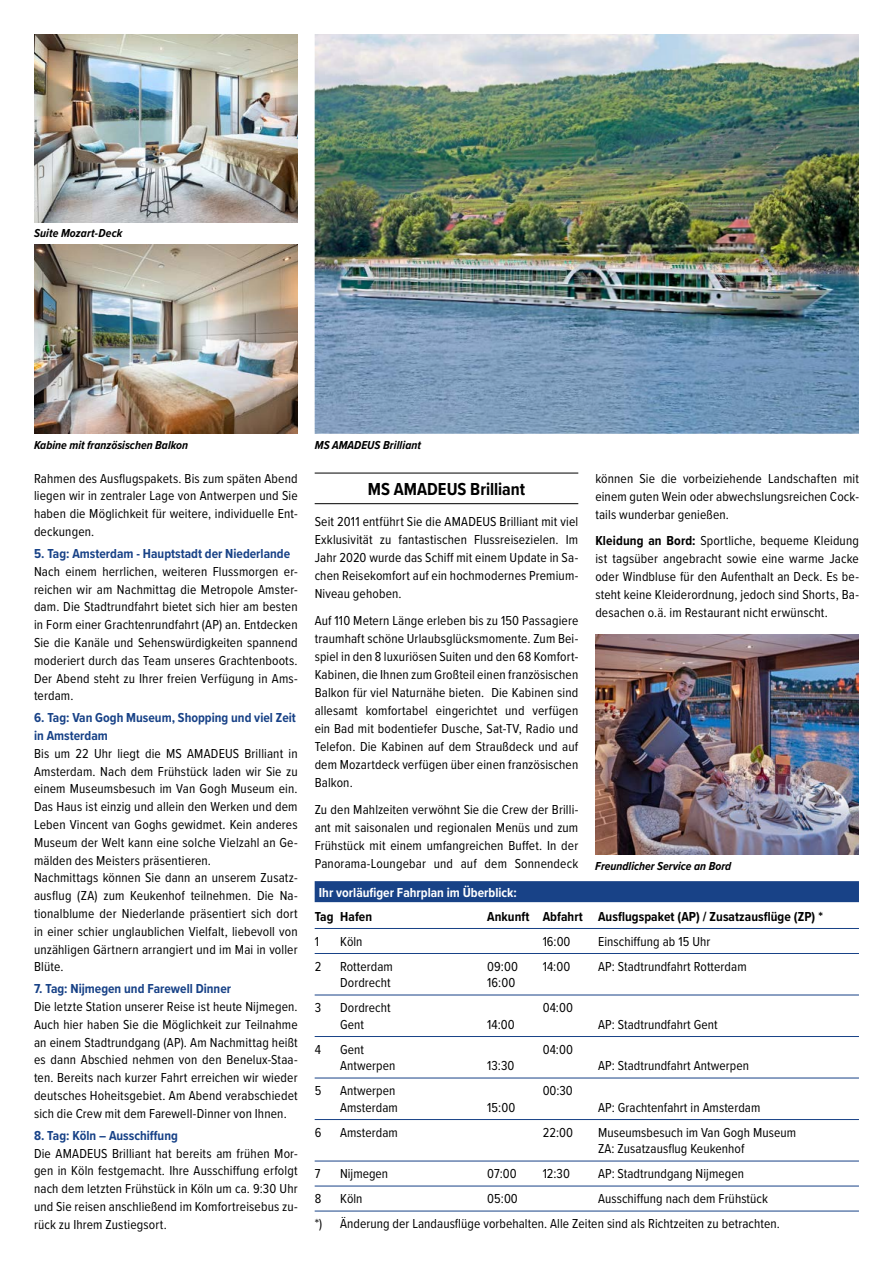
<style>
.page{position:relative;width:893px;height:1263px;background:#fff}
.page>*{position:absolute;margin:0;border:0;box-sizing:border-box;transform-origin:0 0}
.t1{font:700 18px "Proxima Nova Cond";color:#000}
.t2{font:13.5px/17.9px "Proxima Nova Cond";letter-spacing:.01em;color:#000;text-align:justify}
.t3{font:700 13.5px/17.9px "Proxima Nova Cond";color:#184287}
.t4{font:700 13.5px "Proxima Nova Cond";letter-spacing:.005em;color:#000}
.t5{font:700 13.5px "Proxima Nova Cond";color:#fff}
.t6{font:italic 700 12px "Proxima Nova Cond";color:#000}
.s1{font-weight:700}
</style>
<div class="page">
<hr style="left:315px;top:473px;width:263px;height:1px;background:#000">
<hr style="left:315px;top:503px;width:263px;height:1px;background:#000">
<img style="left:315px;top:34px;width:544px;height:400px">
<div style="left:315px;top:881px;width:544px;height:21px;background:#184287"></div>
<hr style="left:315px;top:928px;width:544px;height:1px;background:#184287">
<hr style="left:315px;top:953px;width:544px;height:1px;background:#184287">
<hr style="left:315px;top:994px;width:544px;height:1px;background:#184287">
<hr style="left:315px;top:1036px;width:544px;height:1px;background:#184287">
<hr style="left:315px;top:1077px;width:544px;height:1px;background:#184287">
<hr style="left:315px;top:1119px;width:544px;height:1px;background:#184287">
<hr style="left:315px;top:1160px;width:544px;height:1px;background:#184287">
<hr style="left:315px;top:1185px;width:544px;height:1px;background:#184287">
<hr style="left:315px;top:1210px;width:544px;height:1px;background:#184287">
<img style="left:34px;top:245px;width:264px;height:189px">
<img style="left:34px;top:34px;width:264px;height:188px">
<img style="left:595px;top:634px;width:264px;height:221px">
<p class="t6" style="left:34px;top:224px;width:90px">Suite Mozart-Deck</p>
<p class="t6" style="left:34px;top:436px;width:156px">Kabine mit französischen Balkon</p>
<p class="t2" style="left:34px;top:469px;width:265px">Rahmen des Ausflugspakets. Bis zum späten Abend liegen wir in zentraler Lage von Antwerpen und Sie haben die Möglichkeit für weitere, individuelle Ent&shy;deckungen.</p>
<p class="t3" style="left:34px;top:544px;width:258px">5. Tag: Amsterdam - Hauptstadt der Niederlande</p>
<p class="t2" style="left:34px;top:562px;width:265px">Nach einem herrlichen, weiteren Flussmorgen er&shy;reichen wir am Nachmittag die Metropole Amster&shy;dam. Die Stadtrundfahrt bietet sich hier am besten in Form einer Grachtenrundfahrt (AP) an. Entdecken Sie die Kanäle und Sehenswürdigkeiten spannend moderiert durch das Team unseres Grachtenboots.<br>Der Abend steht zu Ihrer freien Verfügung in Ams&shy;terdam.</p>
<p class="t3" style="left:34px;top:709px;width:263px">6. Tag: Van Gogh Museum, Shopping und viel Zeit in Amsterdam</p>
<p class="t2" style="left:34px;top:744px;width:265px;text-align:left">Bis um 22 Uhr liegt die MS AMADEUS Brilliant in Amsterdam. Nach dem Frühstück laden wir Sie zu einem Museumsbesuch im Van Gogh Museum ein.<br>Das Haus ist einzig und allein den Werken und dem Leben Vincent van Goghs gewidmet. Kein anderes Museum der Welt kann eine solche Vielzahl an Ge&shy;mälden des Meisters präsentieren.<br>Nachmittags können Sie dann an unserem Zusatz&shy;ausflug (ZA) zum Keukenhof teilnehmen. Die Na&shy;tionalblume der Niederlande präsentiert sich dort in einer schier unglaublichen Vielfalt, liebevoll von unzähligen Gärtnern arrangiert und im Mai in voller Blüte.</p>
<p class="t3" style="left:34px;top:980px;width:199px">7. Tag: Nijmegen und Farewell Dinner</p>
<p class="t2" style="left:34px;top:997px;width:265px">Die letzte Station unserer Reise ist heute Nijmegen.<br>Auch hier haben Sie die Möglichkeit zur Teilnahme an einem Stadtrundgang (AP). Am Nachmittag heißt es dann Abschied nehmen von den Benelux-Staa&shy;ten. Bereits nach kurzer Fahrt erreichen wir wieder deutsches Hoheitsgebiet. Am Abend verabschiedet sich die Crew mit dem Farewell-Dinner von Ihnen.</p>
<p class="t3" style="left:34px;top:1126px;width:145px">8. Tag: Köln – Ausschiffung</p>
<p class="t2" style="left:34px;top:1144px;width:265px">Die AMADEUS Brilliant hat bereits am frühen Mor&shy;gen in Köln festgemacht. Ihre Ausschiffung erfolgt nach dem letzten Frühstück in Köln um ca. 9:30 Uhr und Sie reisen anschließend im Komfortreisebus zu&shy;rück zu Ihrem Zustiegsort.</p>
<p class="t6" style="left:315px;top:436px;width:108px">MS AMADEUS Brilliant</p>
<h1 class="t1" style="left:368px;top:475px;width:159px">MS AMADEUS Brilliant</h1>
<p class="t2" style="left:315px;top:511px;width:265px">Seit 2011 entführt Sie die AMADEUS Brilliant mit viel Exklusivität zu fantastischen Flussreisezielen. Im Jahr 2020 wurde das Schiff mit einem Update in Sa&shy;chen Reisekomfort auf ein hochmodernes Premium-Niveau gehoben.</p>
<p class="t2" style="left:315px;top:610px;width:265px">Auf 110 Metern Länge erleben bis zu 150 Passagiere traumhaft schöne Urlaubsglücksmomente. Zum Bei&shy;spiel in den 8 luxuriösen Suiten und den 68 Komfort-Kabinen, die Ihnen zum Großteil einen französischen Balkon für viel Naturnähe bieten. Die Kabinen sind allesamt komfortabel eingerichtet und verfügen ein Bad mit bodentiefer Dusche, Sat-TV, Radio und Telefon. Die Kabinen auf dem Straußdeck und auf dem Mozartdeck verfügen über einen französischen Balkon.</p>
<p class="t2" style="left:315px;top:800px;width:265px">Zu den Mahlzeiten verwöhnt Sie die Crew der Brilli&shy;ant mit saisonalen und regionalen Menüs und zum Frühstück mit einem umfangreichen Buffet. In der Panorama-Loungebar und auf dem Sonnendeck</p>
<p class="t2" style="left:595px;top:469px;width:265px">können Sie die vorbeiziehende Landschaften mit einem guten Wein oder abwechslungsreichen Cock&shy;tails wunderbar genießen.</p>
<p class="t2" style="left:595px;top:531px;width:265px"><span class="s1">Kleidung an Bord:</span> Sportliche, bequeme Kleidung ist tagsüber angebracht sowie eine warme Jacke oder Windbluse für den Aufenthalt an Deck. Es be&shy;steht keine Kleiderordnung, jedoch sind Shorts, Ba&shy;desachen o.ä. im Restaurant nicht erwünscht.</p>
<p class="t6" style="left:595px;top:857px;width:137px">Freundlicher Service an Bord</p>
<p class="t5" style="left:319px;top:883px;width:199px">Ihr vorläufiger Fahrplan im Überblick:</p>
<p class="t4" style="left:315px;top:906px;width:59px">Tag Hafen</p>
<p class="t4" style="left:487px;top:906px;width:337px">Ankunft Abfahrt Ausflugspaket (AP) / Zusatzausflüge (ZP) *</p>
<p class="t2" style="left:315px;top:932px;width:6px">1</p>
<p class="t2" style="left:340px;top:932px;width:24px">Köln</p>
<p class="t2" style="left:543px;top:932px;width:29px">16:00</p>
<p class="t2" style="left:598px;top:932px;width:114px">Einschiffung ab 15 Uhr</p>
<p class="t2" style="left:315px;top:957px;width:8px">2</p>
<p class="t2" style="left:340px;top:957px;width:54px">Rotterdam</p>
<p class="t2" style="left:487px;top:957px;width:32px">09:00</p>
<p class="t2" style="left:543px;top:957px;width:29px">14:00</p>
<p class="t2" style="left:598px;top:957px;width:150px">AP: Stadtrundfahrt Rotterdam</p>
<p class="t2" style="left:340px;top:973px;width:52px">Dordrecht</p>
<p class="t2" style="left:487px;top:973px;width:30px">16:00</p>
<p class="t2" style="left:315px;top:998px;width:8px">3</p>
<p class="t2" style="left:340px;top:998px;width:52px">Dordrecht</p>
<p class="t2" style="left:543px;top:998px;width:32px">04:00</p>
<p class="t2" style="left:340px;top:1015px;width:25px">Gent</p>
<p class="t2" style="left:487px;top:1015px;width:29px">14:00</p>
<p class="t2" style="left:598px;top:1015px;width:121px">AP: Stadtrundfahrt Gent</p>
<p class="t2" style="left:315px;top:1040px;width:8px">4</p>
<p class="t2" style="left:340px;top:1040px;width:25px">Gent</p>
<p class="t2" style="left:543px;top:1040px;width:32px">04:00</p>
<p class="t2" style="left:340px;top:1056px;width:57px">Antwerpen</p>
<p class="t2" style="left:487px;top:1056px;width:29px">13:30</p>
<p class="t2" style="left:598px;top:1056px;width:152px">AP: Stadtrundfahrt Antwerpen</p>
<p class="t2" style="left:315px;top:1081px;width:8px">5</p>
<p class="t2" style="left:340px;top:1081px;width:57px">Antwerpen</p>
<p class="t2" style="left:543px;top:1081px;width:32px">00:30</p>
<p class="t2" style="left:340px;top:1098px;width:59px">Amsterdam</p>
<p class="t2" style="left:487px;top:1098px;width:30px">15:00</p>
<p class="t2" style="left:598px;top:1098px;width:164px">AP: Grachtenfahrt in Amsterdam</p>
<p class="t2" style="left:315px;top:1123px;width:8px">6</p>
<p class="t2" style="left:340px;top:1123px;width:59px">Amsterdam</p>
<p class="t2" style="left:543px;top:1123px;width:32px">22:00</p>
<p class="t2" style="left:598px;top:1123px;width:199px;line-height:16.5px">Museumsbesuch im Van Gogh Museum<br>ZA: Zusatzausflug Keukenhof</p>
<p class="t2" style="left:315px;top:1164px;width:7px">7</p>
<p class="t2" style="left:340px;top:1164px;width:49px">Nijmegen</p>
<p class="t2" style="left:487px;top:1164px;width:31px">07:00</p>
<p class="t2" style="left:543px;top:1164px;width:29px">12:30</p>
<p class="t2" style="left:598px;top:1164px;width:147px">AP: Stadtrundgang Nijmegen</p>
<p class="t2" style="left:315px;top:1189px;width:8px">8</p>
<p class="t2" style="left:340px;top:1189px;width:24px">Köln</p>
<p class="t2" style="left:487px;top:1189px;width:32px">05:00</p>
<p class="t2" style="left:598px;top:1189px;width:171px">Ausschiffung nach dem Frühstück</p>
<p class="t2" style="left:315px;top:1214px;width:9px">*)</p>
<p class="t2" style="left:340px;top:1214px;width:441px">Änderung der Landausflüge vorbehalten. Alle Zeiten sind als Richtzeiten zu betrachten.</p>
</div>
